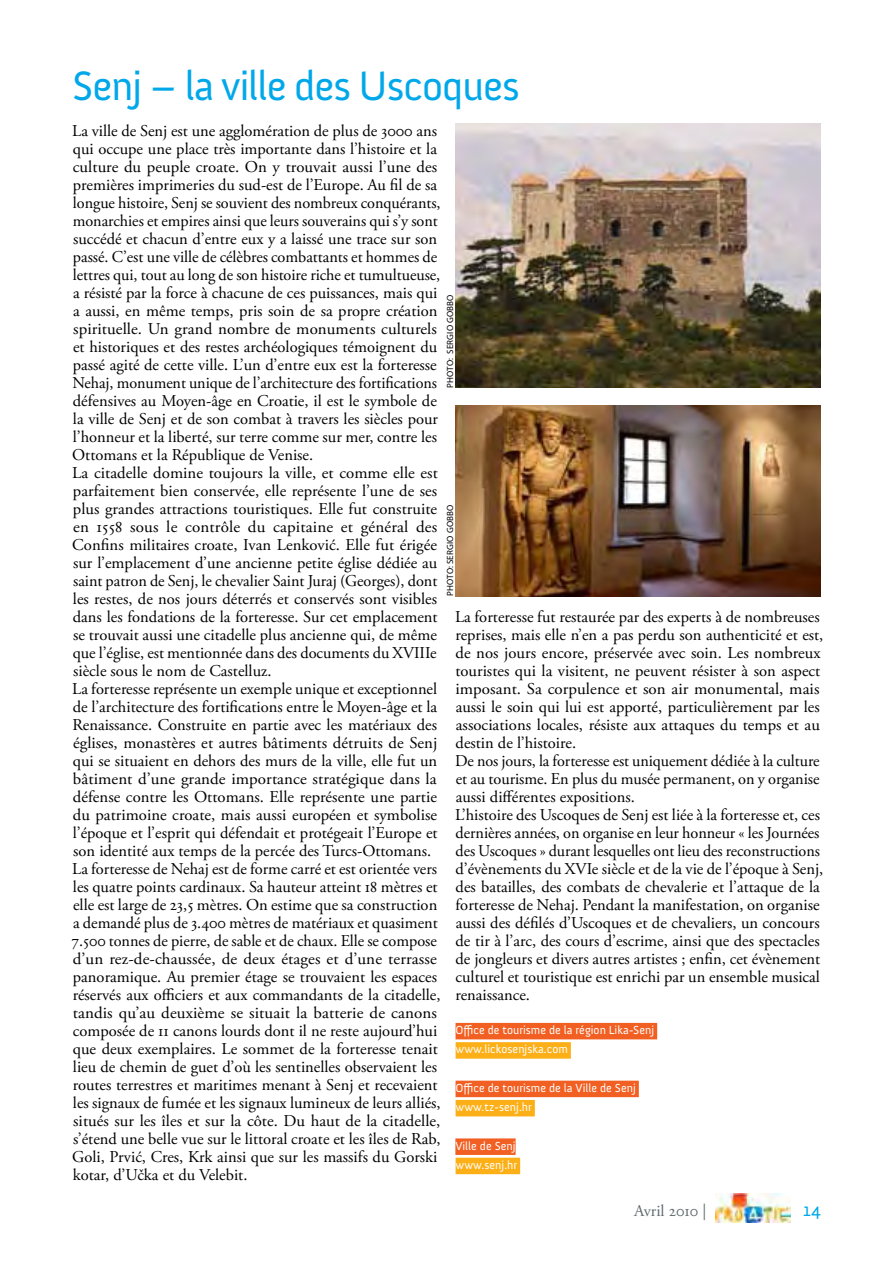
<style>
.page{position:relative;width:893px;height:1263px;background:#fff}
.page>*{position:absolute;margin:0;border:0;box-sizing:border-box;transform-origin:0 0}
.t1{font:42px "Anivers";letter-spacing:-.025em;color:#00a8ea}
.t2{font:18px "Anivers";color:#00a8ea}
.t3{font:16.5px/18px "Adobe Garamond Pro";color:#000}
.t4{font:16.5px "Adobe Garamond Pro";color:#606a70}
.t5{font:12px/19.2px "Anivers";color:#fff}
.t6{font:9px "Myriad Pro";letter-spacing:.02em;color:#000}
</style>
<div class="page">
<img style="left:716px;top:1193px;width:74px;height:30px">
<div style="left:456px;top:1023px;width:201px;height:16px;background:#f15f22"></div>
<div style="left:456px;top:1042px;width:115px;height:17px;background:#fcaf17"></div>
<div style="left:456px;top:1081px;width:183px;height:16px;background:#f15f22"></div>
<div style="left:456px;top:1100px;width:79px;height:16px;background:#fcaf17"></div>
<div style="left:455px;top:1138px;width:61px;height:17px;background:#f15f22"></div>
<div style="left:456px;top:1158px;width:64px;height:16px;background:#fcaf17"></div>
<img style="left:455px;top:124px;width:366px;height:264px">
<img style="left:455px;top:406px;width:366px;height:190px">
<h1 class="t1" style="left:72px;top:63px;width:449px">Senj – la ville des Uscoques</h1>
<p class="t3" style="left:72px;top:122px;width:371px">La ville de Senj est une agglomération de plus de 3000 ans qui occupe une place très importante dans l’histoire et la culture du peuple croate. On y trouvait aussi l’une des premières imprimeries du sud-est de l’Europe. Au fil de sa longue histoire, Senj se souvient des nombreux conquérants, monarchies et empires ainsi que leurs souverains qui s’y sont succédé et chacun d’entre eux y a laissé une trace sur son passé. C’est une ville de célèbres combattants et hommes de lettres qui, tout au long de son histoire riche et tumultueuse, a résisté par la force à chacune de ces puissances, mais qui a aussi, en même temps, pris soin de sa propre création spirituelle. Un grand nombre de monuments culturels et historiques et des restes archéologiques témoignent du passé agité de cette ville. L’un d’entre eux est la forteresse Nehaj, monument unique de l’architecture des fortifications défensives au Moyen-âge en Croatie, il est le symbole de la ville de Senj et de son combat à travers les siècles pour l’honneur et la liberté, sur terre comme sur mer, contre les Ottomans et la République de Venise.<br>La citadelle domine toujours la ville, et comme elle est parfaitement bien conservée, elle représente l’une de ses plus grandes attractions touristiques. Elle fut construite en 1558 sous le contrôle du capitaine et général des Confins militaires croate, Ivan Lenković. Elle fut érigée sur l’emplacement d’une ancienne petite église dédiée au saint patron de Senj, le chevalier Saint Juraj (Georges), dont les restes, de nos jours déterrés et conservés sont visibles dans les fondations de la forteresse. Sur cet emplacement se trouvait aussi une citadelle plus ancienne qui, de même que l’église, est mentionnée dans des documents du XVIIIe siècle sous le nom de Castelluz.<br>La forteresse représente un exemple unique et exceptionnel de l’architecture des fortifications entre le Moyen-âge et la Renaissance. Construite en partie avec les matériaux des églises, monastères et autres bâtiments détruits de Senj qui se situaient en dehors des murs de la ville, elle fut un bâtiment d’une grande importance stratégique dans la défense contre les Ottomans. Elle représente une partie du patrimoine croate, mais aussi européen et symbolise l’époque et l’esprit qui défendait et protégeait l’Europe et son identité aux temps de la percée des Turcs-Ottomans.<br>La forteresse de Nehaj est de forme carré et est orientée vers les quatre points cardinaux. Sa hauteur atteint 18 mètres et elle est large de 23,5 mètres. On estime que sa construction a demandé plus de 3.400 mètres de matériaux et quasiment 7.500 tonnes de pierre, de sable et de chaux. Elle se compose d’un rez-de-chaussée, de deux étages et d’une terrasse panoramique. Au premier étage se trouvaient les espaces réservés aux officiers et aux commandants de la citadelle, tandis qu’au deuxième se situait la batterie de canons composée de 11 canons lourds dont il ne reste aujourd’hui que deux exemplaires. Le sommet de la forteresse tenait lieu de chemin de guet d’où les sentinelles observaient les routes terrestres et maritimes menant à Senj et recevaient les signaux de fumée et les signaux lumineux de leurs alliés, situés sur les îles et sur la côte. Du haut de la citadelle, s’étend une belle vue sur le littoral croate et les îles de Rab, Goli, Prvić, Cres, Krk ainsi que sur les massifs du Gorski kotar, d’Učka et du Velebit.</p>
<p class="t6" style="left:445px;top:388px;width:95px;rotate:-90deg">Photo: Sergio Gobbo</p>
<p class="t6" style="left:445px;top:596px;width:93px;rotate:-90deg">Photo: Sergio Gobbo</p>
<p class="t3" style="left:455px;top:608px;width:370px">La forteresse fut restaurée par des experts à de nombreuses reprises, mais elle n’en a pas perdu son authenticité et est, de nos jours encore, préservée avec soin. Les nombreux touristes qui la visitent, ne peuvent résister à son aspect imposant. Sa corpulence et son air monumental, mais aussi le soin qui lui est apporté, particulièrement par les associations locales, résiste aux attaques du temps et au destin de l’histoire.<br>De nos jours, la forteresse est uniquement dédiée à la culture et au tourisme. En plus du musée permanent, on y organise aussi différentes expositions.<br>L’histoire des Uscoques de Senj est liée à la forteresse et, ces dernières années, on organise en leur honneur « les Journées des Uscoques » durant lesquelles ont lieu des reconstructions d’évènements du XVIe siècle et de la vie de l’époque à Senj, des batailles, des combats de chevalerie et l’attaque de la forteresse de Nehaj. Pendant la manifestation, on organise aussi des défilés d’Uscoques et de chevaliers, un concours de tir à l’arc, des cours d’escrime, ainsi que des spectacles de jongleurs et divers autres artistes ; enfin, cet évènement culturel et touristique est enrichi par un ensemble musical renaissance.</p>
<p class="t5" style="left:456px;top:1021px;width:200px">Office de tourisme de la région Lika-Senj www.lickosenjska.com</p>
<p class="t5" style="left:456px;top:1078px;width:182px">Office de tourisme de la Ville de Senj www.tz-senj.hr</p>
<p class="t5" style="left:455px;top:1136px;width:63px">Ville de Senj www.senj.hr</p>
<p class="t4" style="left:634px;top:1201px;width:74px">Avril 2010 |</p>
<p class="t2" style="left:803px;top:1200px;width:19px">14</p>
</div>
